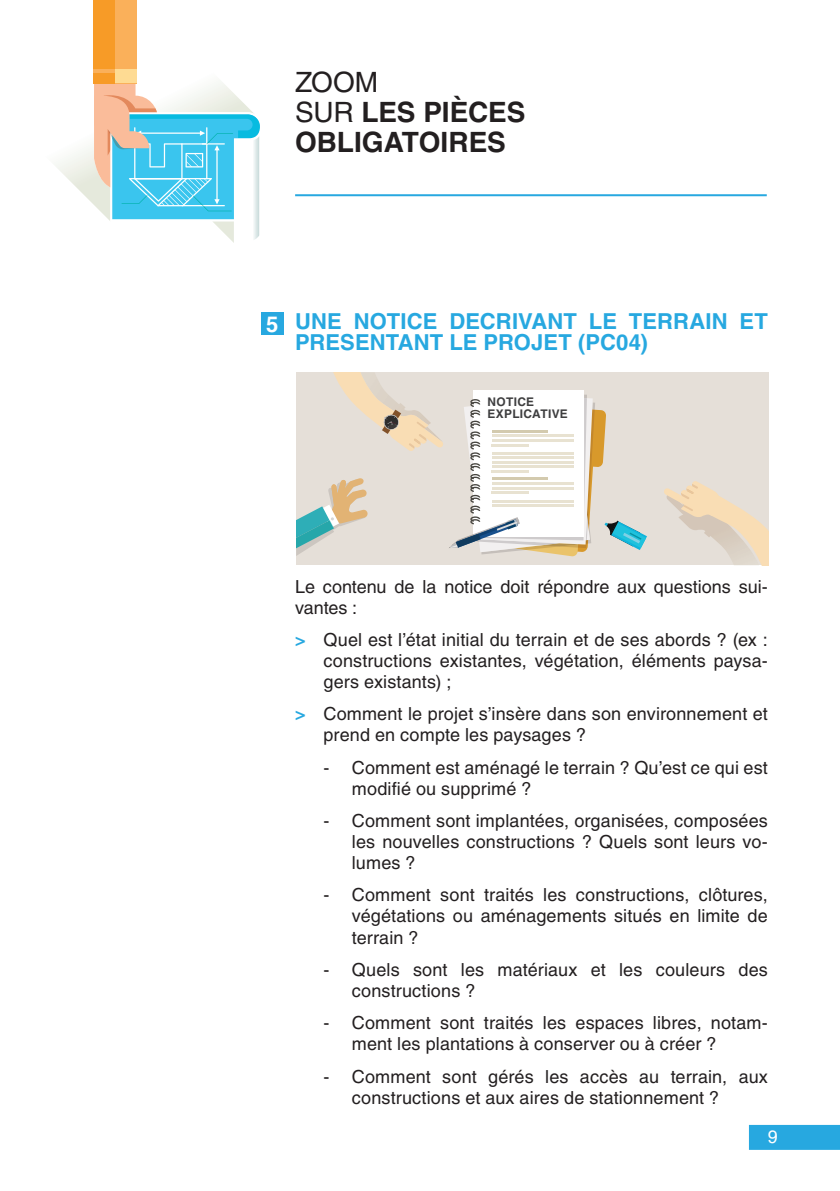
<style>
.page{position:relative;width:840px;height:1191px;background:#fff}
.page>*{position:absolute;margin:0;border:0;box-sizing:border-box;transform-origin:0 0}
.t1{font:700 28px/30px "Helvetica LT Std";letter-spacing:-.005em;color:#231f20}
.t2{font:700 22px/21px "Helvetica LT Std";letter-spacing:.005em;color:#27a8e0}
.t3{font:700 22px "Helvetica LT Std";color:#fff}
.t4{font:18px/21px "Helvetica LT Std";letter-spacing:.01em;color:#231f20}
.t5{font:18px "Helvetica LT Std";color:#fff}
.t6{font:700 12px/12px "Helvetica LT Std";letter-spacing:.025em;color:#3e3e3f}
.s1{font-weight:400}
.s2{font-weight:700;color:#27a8e0}
</style>
<div class="page">
<div style="left:748px;top:1125px;width:91px;height:24px;background:#27a8e0"></div>
<svg style="left:55px;top:83px;width:39px;height:122px"></svg>
<svg style="left:94px;top:82px;width:166px;height:161px"></svg>
<div style="left:93px;top:0;width:44px;height:83px;background:#fab05a"></div>
<div style="left:93px;top:70px;width:44px;height:13px;background:#fedb93"></div>
<div style="left:93px;top:0;width:22px;height:83px;background:#f79b27"></div>
<hr style="left:93px;top:70px;width:22px;height:3px;background:#fab05a">
<div style="left:261px;top:312px;width:22px;height:23px;background:#27a8e0"></div>
<div style="left:296px;top:372px;width:472px;height:193px;background:#e5dfd8"></div>
<svg style="left:664px;top:481px;width:104px;height:84px"></svg>
<svg style="left:296px;top:372px;width:350px;height:185px"></svg>
<div style="left:488px;top:409px;width:75px;height:21px;background:#fff"></div>
<hr style="left:295px;top:194px;width:471px;height:2px;background:#27a8e0">
<h1 class="t1" style="left:295px;top:67px;width:231px"><span class="s1">ZOOM<br>SUR</span> LES PIÈCES<br>OBLIGATOIRES</h1>
<p class="t3" style="left:266px;top:310px;width:14px">5</p>
<p class="t2" style="left:295px;top:310px;width:474px">UNE NOTICE DECRIVANT LE TERRAIN ET<br>PRESENTANT LE PROJET (PC04)</p>
<p class="t6" style="left:487px;top:395px;width:82px">NOTICE<br>EXPLICATIVE</p>
<p class="t4" style="left:295px;top:576px;width:474px">Le contenu de la notice doit répondre aux questions sui&shy;vantes :</p>
<p class="t4" style="left:323px;top:629px;width:445px;text-align:justify;text-indent:-28px"><span class="s2">&gt;</span> Quel est l’état initial du terrain et de ses abords ? (ex : constructions existantes, végétation, éléments paysa&shy;gers existants) ;</p>
<p class="t4" style="left:323px;top:703px;width:445px;text-indent:-28px"><span class="s2">&gt;</span> Comment le projet s’insère dans son environnement et prend en compte les paysages ?</p>
<p class="t4" style="left:352px;top:757px;width:417px;text-indent:-28px">- Comment est aménagé le terrain ? Qu’est ce qui est modifié ou supprimé ?</p>
<p class="t4" style="left:352px;top:810px;width:417px;text-align:justify;text-indent:-28px">- Comment sont implantées, organisées, composées les nouvelles constructions ? Quels sont leurs vo&shy;lumes ?</p>
<p class="t4" style="left:352px;top:884px;width:417px;text-align:justify;text-indent:-28px">- Comment sont traités les constructions, clôtures, végétations ou aménagements situés en limite de terrain ?</p>
<p class="t4" style="left:352px;top:959px;width:417px;text-indent:-28px">- Quels sont les matériaux et les couleurs des constructions ?</p>
<p class="t4" style="left:351px;top:1012px;width:417px;text-indent:-28px">- Comment sont traités les espaces libres, notam&shy;ment les plantations à conserver ou à créer ?</p>
<p class="t4" style="left:351px;top:1065px;width:417px;text-indent:-28px">- Comment sont gérés les accès au terrain, aux constructions et aux aires de stationnement ?</p>
<p class="t5" style="left:767px;top:1126px;width:12px">9</p>
</div>
